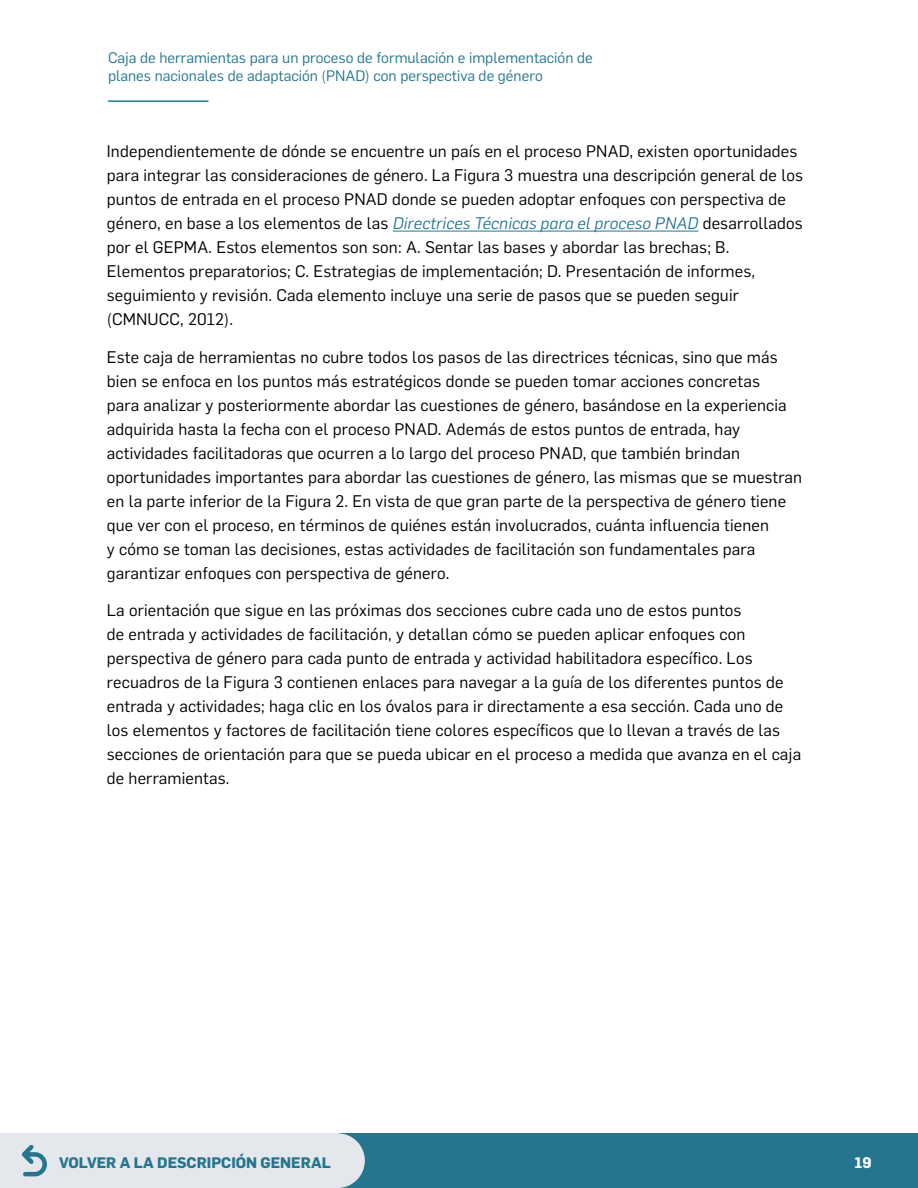
<style>
.page{position:relative;width:918px;height:1188px;background:#fff}
.page>*{position:absolute;margin:0;border:0;box-sizing:border-box;transform-origin:0 0}
.Body_copy{font:16.5px/24px "Flama";letter-spacing:.01em;color:#000}
.t1{font:15px/18px "Flama";color:#25758e}
.t2{font:700 15px "Flama";color:#25758e}
.t3{font:700 15px "Flama";color:#fff}
.s1{font-style:italic;color:#25758e}
</style>
<div class="page">
<div style="left:0;top:1133px;width:918px;height:55px;background:#25758e"></div>
<hr style="left:108px;top:100px;width:100px;height:2px;background:#25758e">
<div style="left:310px;top:1133px;width:55px;height:55px;background:#e4e8ec;border-radius:50%"></div>
<div style="left:0;top:1133px;width:338px;height:55px;background:#e4e8ec"></div>
<svg style="left:21px;top:1145px;width:26px;height:32px"></svg>
<hr style="left:393px;top:231px;width:306px;height:1px;background:#25758e">
<p class="t1" style="left:108px;top:48px;width:486px">Caja de herramientas para un proceso de formulación e implementación de planes nacionales de adaptación (PNAD) con perspectiva de género</p>
<p class="Body_copy" style="left:107px;top:139px;width:698px">Independientemente de dónde se encuentre un país en el proceso PNAD, existen oportunidades para integrar las consideraciones de género. La Figura 3 muestra una descripción general de los puntos de entrada en el proceso PNAD donde se pueden adoptar enfoques con perspectiva de género, en base a los elementos de las <span class="s1">Directrices Técnicas para el proceso PNAD</span> desarrollados por el GEPMA. Estos elementos son son: A. Sentar las bases y abordar las brechas; B.<br>Elementos preparatorios; C. Estrategias de implementación; D. Presentación de informes, seguimiento y revisión. Cada elemento incluye una serie de pasos que se pueden seguir (CMNUCC, 2012).</p>
<p class="Body_copy" style="left:107px;top:344px;width:697px">Este caja de herramientas no cubre todos los pasos de las directrices técnicas, sino que más bien se enfoca en los puntos más estratégicos donde se pueden tomar acciones concretas<br>para analizar y posteriormente abordar las cuestiones de género, basándose en la experiencia adquirida hasta la fecha con el proceso PNAD. Además de estos puntos de entrada, hay actividades facilitadoras que ocurren a lo largo del proceso PNAD, que también brindan oportunidades importantes para abordar las cuestiones de género, las mismas que se muestran en la parte inferior de la Figura 2. En vista de que gran parte de la perspectiva de género tiene que ver con el proceso, en términos de quiénes están involucrados, cuánta influencia tienen<br>y cómo se toman las decisiones, estas actividades de facilitación son fundamentales para garantizar enfoques con perspectiva de género.</p>
<p class="Body_copy" style="left:107px;top:598px;width:696px">La orientación que sigue en las próximas dos secciones cubre cada uno de estos puntos<br>de entrada y actividades de facilitación, y detallan cómo se pueden aplicar enfoques con perspectiva de género para cada punto de entrada y actividad habilitadora específico. Los recuadros de la Figura 3 contienen enlaces para navegar a la guía de los diferentes puntos de entrada y actividades; haga clic en los óvalos para ir directamente a esa sección. Cada uno de los elementos y factores de facilitación tiene colores específicos que lo llevan a través de las secciones de orientación para que se pueda ubicar en el proceso a medida que avanza en el caja de herramientas.</p>
<p class="t2" style="left:59px;top:1152px;width:273px">VOLVER A LA DESCRIPCIÓN GENERAL</p>
<p class="t3" style="left:855px;top:1152px;width:18px">19</p>
</div>
